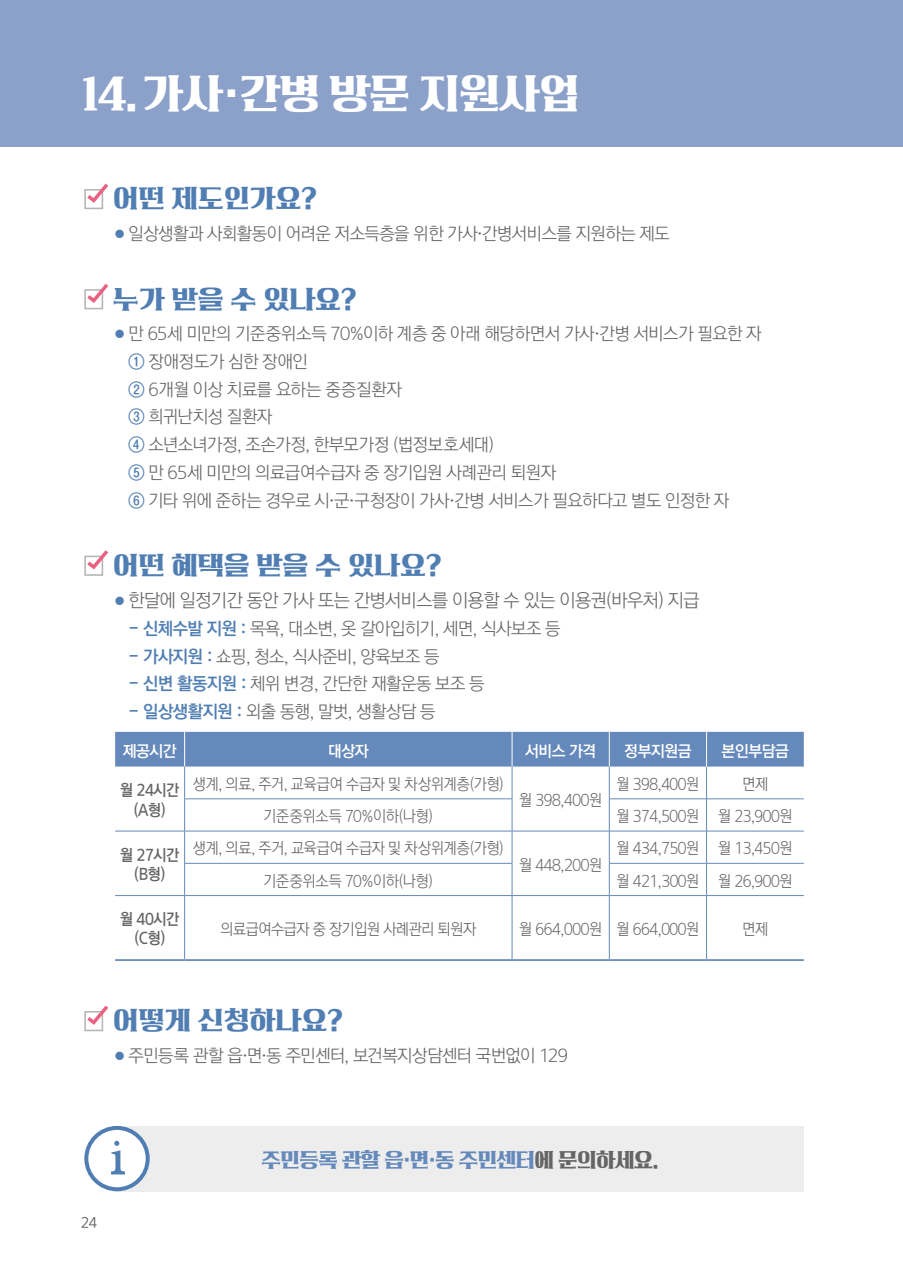
<style>
.page{position:relative;width:903px;height:1275px;background:#fff}
.page>*{position:absolute;margin:0;border:0;box-sizing:border-box;transform-origin:0 0}
.t1{font:39.38px "Rix Athene R";letter-spacing:-.025em;color:#fff}
.t2{font:24.5px "Rix Athene R";color:#507eb3}
.t3{font:19.25px "Rix Athene R";letter-spacing:-.025em;color:#6589ba;scale:.95 1}
.t4{font:18.38px "Rix Sin Go SEL";letter-spacing:-.025em;color:#666565;scale:.95 1}
.t5{font:17.5px/27.7px "Rix Sin Go SEL";letter-spacing:-.025em;color:#666565;scale:.95 1}
.t6{font:15.75px "Rix Sin Go SEL";letter-spacing:-.025em;color:#666565;scale:.9 1}
.t7{font:15.75px/19.2px "Rix Sin Go SEB";letter-spacing:-.025em;color:#666565;text-align:center;scale:.9 1}
.t8{font:15.75px "Rix Sin Go SEB";letter-spacing:-.025em;color:#fff;scale:.95 1}
.t9{font:14px "Rix Sin Go SER";color:#595857;scale:.95 1}
.s1{font-family:"Rix Sin Go SEB";font-size:10.5px;color:#507eb3}
.s2{font-family:"Rix Sin Go SEB";font-size:18.38px;color:#507eb3}
.s3{font-family:"Rix Sin Go SEB";color:#507eb3}
.s4{color:#666565}
</style>
<div class="page">
<div style="left:0;top:0;width:903px;height:146px;background:#8ba1c9"></div>
<div style="left:84px;top:189px;width:19px;height:20px;border:2px solid #b5b5b6"></div>
<svg style="left:84px;top:183px;width:25px;height:22px"></svg>
<div style="left:84px;top:289px;width:19px;height:20px;border:2px solid #b5b5b6"></div>
<svg style="left:84px;top:283px;width:24px;height:22px"></svg>
<div style="left:84px;top:1011px;width:19px;height:20px;border:2px solid #b5b5b6"></div>
<svg style="left:84px;top:1005px;width:25px;height:22px"></svg>
<div style="left:84px;top:556px;width:19px;height:20px;border:2px solid #b5b5b6"></div>
<svg style="left:84px;top:550px;width:25px;height:22px"></svg>
<div style="left:115px;top:732px;width:689px;height:35px;background:#6589ba"></div>
<hr style="left:184px;top:732px;width:1px;height:35px;background:#fff">
<hr style="left:512px;top:732px;width:1px;height:35px;background:#fff">
<hr style="left:609px;top:732px;width:1px;height:35px;background:#fff">
<hr style="left:184px;top:767px;width:1px;height:32px;background:#6589ba">
<hr style="left:512px;top:767px;width:1px;height:32px;background:#6589ba">
<hr style="left:609px;top:767px;width:1px;height:32px;background:#6589ba">
<hr style="left:706px;top:767px;width:1px;height:32px;background:#6589ba">
<hr style="left:184px;top:799px;width:1px;height:32px;background:#6589ba">
<hr style="left:184px;top:798px;width:328px;height:1px;background:#6589ba">
<hr style="left:512px;top:799px;width:1px;height:32px;background:#6589ba">
<hr style="left:609px;top:799px;width:1px;height:32px;background:#6589ba">
<hr style="left:706px;top:799px;width:1px;height:32px;background:#6589ba">
<hr style="left:609px;top:798px;width:97px;height:1px;background:#6589ba">
<hr style="left:706px;top:798px;width:98px;height:1px;background:#6589ba">
<hr style="left:115px;top:831px;width:70px;height:1px;background:#6589ba">
<hr style="left:184px;top:831px;width:1px;height:32px;background:#6589ba">
<hr style="left:185px;top:831px;width:327px;height:1px;background:#6589ba">
<hr style="left:512px;top:831px;width:1px;height:32px;background:#6589ba">
<hr style="left:512px;top:831px;width:97px;height:1px;background:#6589ba">
<hr style="left:609px;top:831px;width:1px;height:32px;background:#6589ba">
<hr style="left:706px;top:831px;width:1px;height:32px;background:#6589ba">
<hr style="left:609px;top:831px;width:97px;height:1px;background:#6589ba">
<hr style="left:706px;top:831px;width:98px;height:1px;background:#6589ba">
<hr style="left:184px;top:863px;width:1px;height:32px;background:#6589ba">
<hr style="left:184px;top:863px;width:328px;height:1px;background:#6589ba">
<hr style="left:512px;top:863px;width:1px;height:32px;background:#6589ba">
<hr style="left:609px;top:863px;width:1px;height:32px;background:#6589ba">
<hr style="left:706px;top:863px;width:1px;height:32px;background:#6589ba">
<hr style="left:609px;top:863px;width:97px;height:1px;background:#6589ba">
<hr style="left:706px;top:863px;width:98px;height:1px;background:#6589ba">
<hr style="left:115px;top:895px;width:70px;height:1px;background:#6589ba">
<hr style="left:115px;top:959px;width:70px;height:2px;background:#6589ba">
<hr style="left:184px;top:896px;width:1px;height:63px;background:#6589ba">
<hr style="left:185px;top:895px;width:327px;height:1px;background:#6589ba">
<hr style="left:512px;top:895px;width:97px;height:1px;background:#6589ba">
<hr style="left:512px;top:896px;width:1px;height:63px;background:#6589ba">
<hr style="left:185px;top:959px;width:327px;height:2px;background:#6589ba">
<hr style="left:512px;top:959px;width:97px;height:2px;background:#6589ba">
<hr style="left:609px;top:896px;width:1px;height:63px;background:#6589ba">
<hr style="left:706px;top:896px;width:1px;height:63px;background:#6589ba">
<hr style="left:609px;top:895px;width:97px;height:1px;background:#6589ba">
<hr style="left:706px;top:895px;width:98px;height:1px;background:#6589ba">
<hr style="left:609px;top:959px;width:97px;height:2px;background:#6589ba">
<hr style="left:706px;top:959px;width:98px;height:2px;background:#6589ba">
<hr style="left:706px;top:732px;width:1px;height:35px;background:#fff">
<div style="left:116px;top:1126px;width:688px;height:65px;background:#ededee"></div>
<div style="left:86px;top:1128px;width:62px;height:61px;background:#fff;border-radius:50%"></div>
<div style="left:84px;top:1126px;width:66px;height:65px;border:4px solid #507eb3;border-radius:50%"></div>
<svg style="left:111px;top:1141px;width:14px;height:33px"></svg>
<h1 class="t1" style="left:81px;top:72px;width:500px">14. 가사·간병 방문 지원사업</h1>
<h2 class="t2" style="left:113px;top:185px;width:205px">어떤 제도인가요?</h2>
<p class="t5" style="left:115px;top:220px;width:585px"><span class="s1">●</span> 일상생활과 사회활동이 어려운 저소득층을 위한 가사·간병서비스를 지원하는 제도</p>
<h2 class="t2" style="left:113px;top:285px;width:245px">누가 받을 수 있나요?</h2>
<p class="t5" style="left:129px;top:320px;width:668px;text-indent:-13px"><span class="s1">●</span> 만 65세 미만의 기준중위소득 70%이하 계층 중 아래 해당하면서 가사·간병 서비스가 필요한 자<br><span class="s2">①</span> 장애정도가 심한 장애인<br><span class="s2">②</span> 6개월 이상 치료를 요하는 중증질환자<br><span class="s2">③</span> 희귀난치성 질환자<br><span class="s2">④</span> 소년소녀가정, 조손가정, 한부모가정 (법정보호세대)<br><span class="s2">⑤</span> 만 65세 미만의 의료급여수급자 중 장기입원 사례관리 퇴원자<br><span class="s2">⑥</span> 기타 위에 준하는 경우로 시·군·구청장이 가사·간병 서비스가 필요하다고 별도 인정한 자</p>
<h2 class="t2" style="left:113px;top:552px;width:330px">어떤 혜택을 받을 수 있나요?</h2>
<p class="t4" style="left:115px;top:589px;width:617px"><span class="s1">●</span> 한달에 일정기간 동안 가사 또는 간병서비스를 이용할 수 있는 이용권(바우처) 지급</p>
<p class="t5" style="left:129px;top:615px;width:456px"><span class="s2">-</span> <span class="s3">신체수발 지원 :</span> 목욕, 대소변, 옷 갈아입히기, 세면, 식사보조 등</p>
<p class="t5" style="left:129px;top:642px;width:329px"><span class="s2">-</span> <span class="s3">가사지원 :</span> 쇼핑, 청소, 식사준비, 양육보조 등</p>
<p class="t5" style="left:129px;top:670px;width:376px"><span class="s2">-</span> <span class="s3">신변 활동지원 :</span> 체위 변경, 간단한 재활운동 보조 등</p>
<p class="t5" style="left:129px;top:698px;width:324px"><span class="s2">-</span> <span class="s3">일상생활지원 :</span> 외출 동행, 말벗, 생활상담 등</p>
<p class="t8" style="left:123px;top:741px;width:58px">제공시간</p>
<p class="t8" style="left:328px;top:741px;width:44px">대상자</p>
<p class="t8" style="left:525px;top:741px;width:76px">서비스 가격</p>
<p class="t8" style="left:624px;top:741px;width:72px">정부지원금</p>
<p class="t8" style="left:721px;top:741px;width:72px">본인부담금</p>
<p class="t7" style="left:120px;top:781px;width:67px">월 24시간 (A형)</p>
<p class="t6" style="left:193px;top:774px;width:347px">생계, 의료, 주거, 교육급여 수급자 및 차상위계층(가형)</p>
<p class="t6" style="left:616px;top:774px;width:94px">월 398,400원</p>
<p class="t6" style="left:742px;top:774px;width:30px">면제</p>
<p class="t6" style="left:519px;top:790px;width:94px">월 398,400원</p>
<p class="t6" style="left:264px;top:807px;width:190px">기준중위소득 70%이하(나형)</p>
<p class="t6" style="left:616px;top:807px;width:197px">월 374,500원 월 23,900원</p>
<p class="t7" style="left:120px;top:846px;width:67px">월 27시간 (B형)</p>
<p class="t6" style="left:193px;top:839px;width:347px">생계, 의료, 주거, 교육급여 수급자 및 차상위계층(가형)</p>
<p class="t6" style="left:616px;top:839px;width:197px">월 434,750원 월 13,450원</p>
<p class="t6" style="left:519px;top:855px;width:94px">월 448,200원</p>
<p class="t6" style="left:264px;top:871px;width:190px">기준중위소득 70%이하(나형)</p>
<p class="t6" style="left:616px;top:871px;width:197px">월 421,300원 월 26,900원</p>
<p class="t7" style="left:120px;top:910px;width:67px">월 40시간 (C형)</p>
<p class="t6" style="left:220px;top:919px;width:286px">의료급여수급자 중 장기입원 사례관리 퇴원자</p>
<p class="t6" style="left:519px;top:919px;width:202px">월 664,000원 월 664,000원</p>
<p class="t6" style="left:742px;top:919px;width:30px">면제</p>
<h2 class="t2" style="left:113px;top:1007px;width:231px">어떻게 신청하나요?</h2>
<p class="t5" style="left:115px;top:1042px;width:478px"><span class="s1">●</span> 주민등록 관할 읍·면·동 주민센터, 보건복지상담센터 국번없이 129</p>
<p class="t9" style="left:81px;top:1214px;width:18px">24</p>
<p class="t3" style="left:262px;top:1149px;width:419px">주민등록 관할 읍·면·동 주민센터<span class="s4">에 문의하세요.</span></p>
</div>
